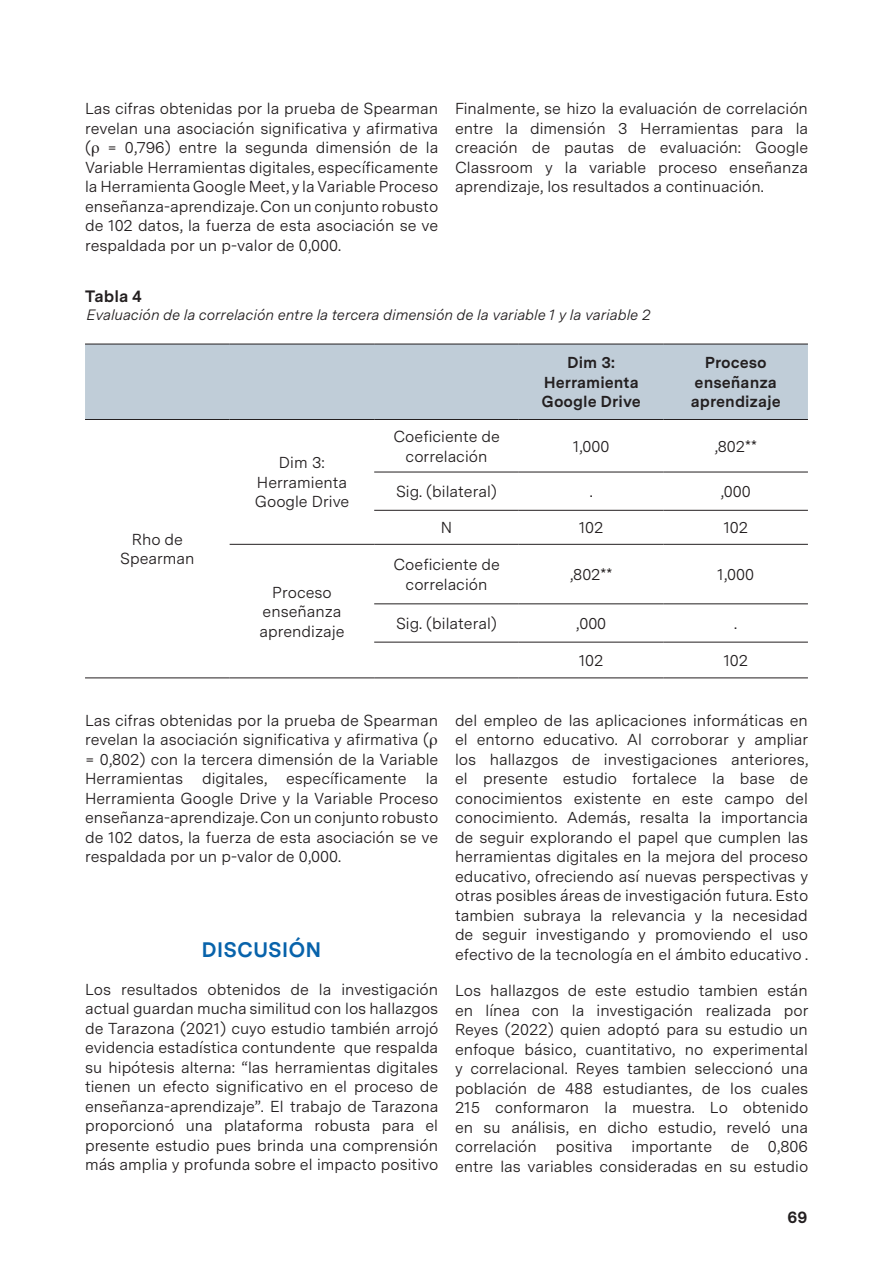
<style>
.page{position:relative;width:893px;height:1263px;background:#fff}
.page>*{position:absolute;margin:0;border:0;box-sizing:border-box;transform-origin:0 0}
.TITULOS-INTERIORES{font:700 21px "Messina Sans";color:#0863ab}
.Tabla_forma{font:700 16.5px "Messina Sans";color:#231f20}
.TEXTO{font:15.9px/19.5px "Messina Sans";color:#231f20;text-align:justify}
.TEXTO-2{font:700 15.9px/19.5px "Messina Sans";color:#231f20;text-align:center}
.ENUNCIADO_TABLA{font:italic 15px "Messina Sans";color:#231f20}
</style>
<div class="page">
<div style="left:85px;top:345px;width:723px;height:74px;background:#c0cdd8"></div>
<hr style="left:85px;top:344px;width:145px;height:1px;background:#231f20">
<hr style="left:230px;top:344px;width:144px;height:1px;background:#231f20">
<hr style="left:374px;top:344px;width:145px;height:1px;background:#231f20">
<hr style="left:519px;top:344px;width:144px;height:1px;background:#231f20">
<hr style="left:663px;top:344px;width:145px;height:1px;background:#231f20">
<hr style="left:85px;top:419px;width:145px;height:1px;background:#231f20">
<hr style="left:230px;top:419px;width:144px;height:1px;background:#231f20">
<hr style="left:374px;top:419px;width:145px;height:1px;background:#231f20">
<hr style="left:519px;top:419px;width:144px;height:1px;background:#231f20">
<hr style="left:663px;top:419px;width:145px;height:1px;background:#231f20">
<hr style="left:374px;top:472px;width:145px;height:1px;background:#231f20">
<hr style="left:519px;top:472px;width:144px;height:1px;background:#231f20">
<hr style="left:663px;top:472px;width:145px;height:1px;background:#231f20">
<hr style="left:374px;top:510px;width:145px;height:1px;background:#231f20">
<hr style="left:519px;top:510px;width:144px;height:1px;background:#231f20">
<hr style="left:663px;top:510px;width:145px;height:1px;background:#231f20">
<hr style="left:230px;top:544px;width:144px;height:1px;background:#231f20">
<hr style="left:374px;top:544px;width:145px;height:1px;background:#231f20">
<hr style="left:519px;top:544px;width:144px;height:1px;background:#231f20">
<hr style="left:663px;top:544px;width:145px;height:1px;background:#231f20">
<hr style="left:374px;top:603px;width:145px;height:1px;background:#231f20">
<hr style="left:519px;top:603px;width:144px;height:1px;background:#231f20">
<hr style="left:663px;top:603px;width:145px;height:1px;background:#231f20">
<hr style="left:374px;top:642px;width:145px;height:1px;background:#231f20">
<hr style="left:519px;top:642px;width:144px;height:1px;background:#231f20">
<hr style="left:663px;top:642px;width:145px;height:1px;background:#231f20">
<hr style="left:85px;top:677px;width:145px;height:1px;background:#231f20">
<hr style="left:230px;top:677px;width:144px;height:1px;background:#231f20">
<hr style="left:374px;top:677px;width:145px;height:1px;background:#231f20">
<hr style="left:519px;top:677px;width:144px;height:1px;background:#231f20">
<hr style="left:663px;top:677px;width:145px;height:1px;background:#231f20">
<p class="TEXTO" style="left:85px;top:98px;width:355px">Las cifras obtenidas por la prueba de Spearman revelan una asociación significativa y afirmativa ( = 0,796) entre la segunda dimensión de la Variable Herramientas digitales, específicamente la Herramienta Google Meet, y la Variable Proceso enseñanza-aprendizaje. Con un conjunto robusto de 102 datos, la fuerza de esta asociación se ve respaldada por un p-valor de 0,000.</p>
<p class="TEXTO" style="left:455px;top:98px;width:355px">Finalmente, se hizo la evaluación de correlación entre la dimensión 3 Herramientas para la creación de pautas de evaluación: Google Classroom y la variable proceso enseñanza aprendizaje, los resultados a continuación.</p>
<p class="Tabla_forma" style="left:85px;top:283px;width:58px">Tabla 4</p>
<p class="ENUNCIADO_TABLA" style="left:87px;top:303px;width:566px">Evaluación de la correlación entre la tercera dimensión de la variable 1 y la variable 2</p>
<p class="TEXTO-2" style="left:542px;top:352px;width:101px">Dim 3:<br>Herramienta<br>Google Drive</p>
<p class="TEXTO-2" style="left:691px;top:352px;width:91px">Proceso enseñanza aprendizaje</p>
<p class="TEXTO" style="left:132px;top:530px;width:53px">Rho de</p>
<p class="TEXTO" style="left:120px;top:548px;width:76px">Spearman</p>
<p class="TEXTO" style="left:255px;top:453px;width:96px;text-align:center">Dim 3:<br>Herramienta<br>Google Drive</p>
<p class="TEXTO" style="left:260px;top:582px;width:86px;text-align:center">Proceso enseñanza aprendizaje</p>
<p class="TEXTO" style="left:393px;top:426px;width:108px;text-align:center">Coeficiente de correlación</p>
<p class="TEXTO" style="left:573px;top:436px;width:38px">1,000</p>
<p class="TEXTO" style="left:714px;top:436px;width:44px">,802**</p>
<p class="TEXTO" style="left:396px;top:481px;width:102px">Sig. (bilateral)</p>
<p class="TEXTO" style="left:590px;top:481px;width:5px">.</p>
<p class="TEXTO" style="left:720px;top:481px;width:32px">,000</p>
<p class="TEXTO" style="left:441px;top:517px;width:13px">N</p>
<p class="TEXTO" style="left:579px;top:517px;width:26px">102</p>
<p class="TEXTO" style="left:723px;top:517px;width:26px">102</p>
<p class="TEXTO" style="left:393px;top:554px;width:108px;text-align:center">Coeficiente de correlación</p>
<p class="TEXTO" style="left:570px;top:564px;width:44px">,802**</p>
<p class="TEXTO" style="left:717px;top:564px;width:38px">1,000</p>
<p class="TEXTO" style="left:396px;top:613px;width:102px">Sig. (bilateral)</p>
<p class="TEXTO" style="left:576px;top:613px;width:32px">,000</p>
<p class="TEXTO" style="left:734px;top:613px;width:5px">.</p>
<p class="TEXTO" style="left:579px;top:650px;width:26px">102</p>
<p class="TEXTO" style="left:723px;top:650px;width:26px">102</p>
<p class="TEXTO" style="left:85px;top:710px;width:355px;text-align:left">Las cifras obtenidas por la prueba de Spearman revelan la asociación significativa y afirmativa ( = 0,802) con la tercera dimensión de la Variable Herramientas digitales, específicamente la Herramienta Google Drive y la Variable Proceso enseñanza-aprendizaje. Con un conjunto robusto de 102 datos, la fuerza de esta asociación se ve respaldada por un p-valor de 0,000.</p>
<p class="TITULOS-INTERIORES" style="left:202px;top:934px;width:121px">DISCUSIÓN</p>
<p class="TEXTO" style="left:85px;top:979px;width:355px">Los resultados obtenidos de la investigación actual guardan mucha similitud con los hallazgos de Tarazona (2021) cuyo estudio también arrojó evidencia estadística contundente que respalda su hipótesis alterna: “las herramientas digitales tienen un efecto significativo en el proceso de enseñanza-aprendizaje”. El trabajo de Tarazona proporcionó una plataforma robusta para el presente estudio pues brinda una comprensión más amplia y profunda sobre el impacto positivo</p>
<p class="TEXTO" style="left:455px;top:710px;width:355px">del empleo de las aplicaciones informáticas en el entorno educativo. Al corroborar y ampliar los hallazgos de investigaciones anteriores, el presente estudio fortalece la base de conocimientos existente en este campo del conocimiento. Además, resalta la importancia de seguir explorando el papel que cumplen las herramientas digitales en la mejora del proceso educativo, ofreciendo así nuevas perspectivas y otras posibles áreas de investigación futura. Esto tambien subraya la relevancia y la necesidad de seguir investigando y promoviendo el uso efectivo de la tecnología en el ámbito educativo .</p>
<p class="TEXTO" style="left:455px;top:980px;width:355px">Los hallazgos de este estudio tambien están en línea con la investigación realizada por Reyes (2022) quien adoptó para su estudio un enfoque básico, cuantitativo, no experimental y correlacional. Reyes tambien seleccionó una población de 488 estudiantes, de los cuales 215 conformaron la muestra. Lo obtenido en su análisis, en dicho estudio, reveló una correlación positiva importante de 0,806 entre las variables consideradas en su estudio</p>
<p class="Tabla_forma" style="left:787px;top:1205px;width:21px">69</p>
</div>
